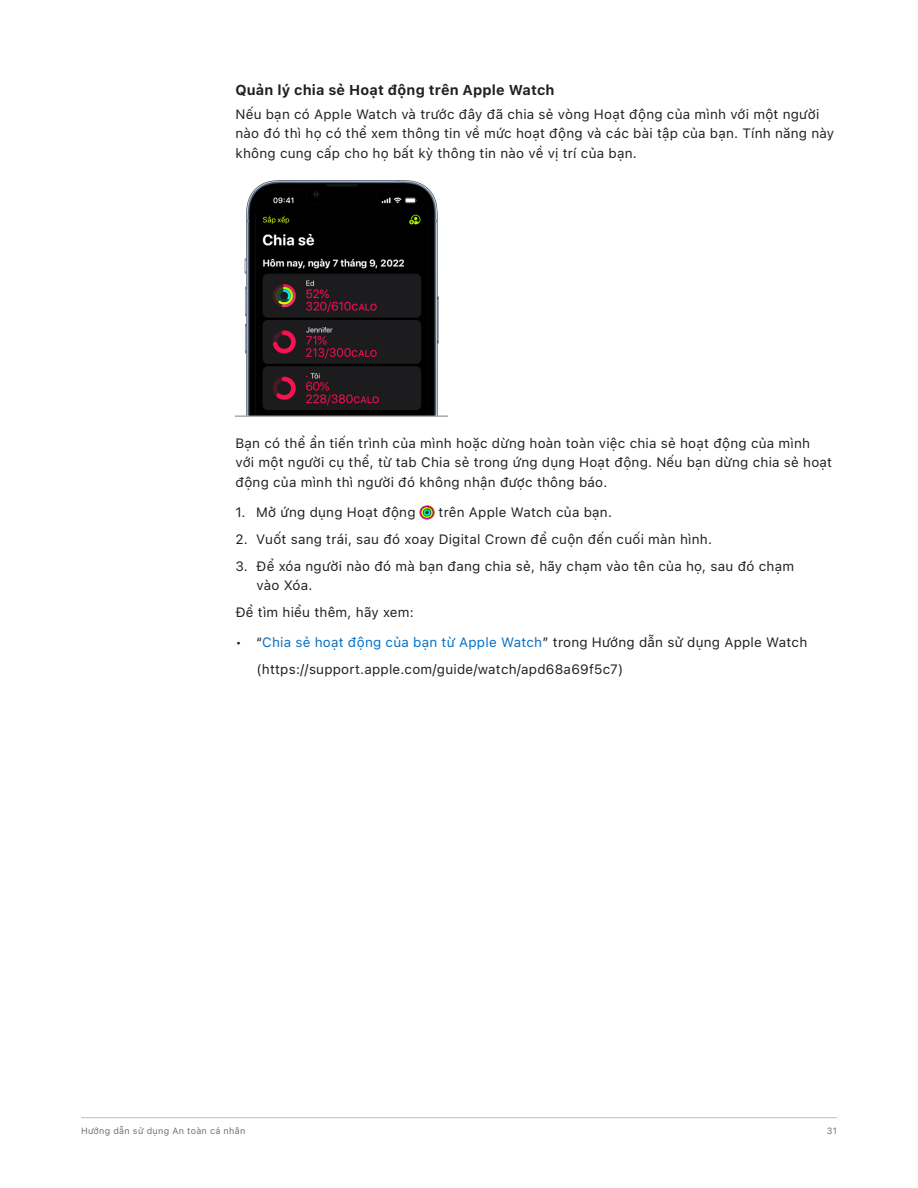
<style>
.page{position:relative;width:918px;height:1188px;background:#fff}
.page>*{position:absolute;margin:0;border:0;box-sizing:border-box;transform-origin:0 0}
.Task_Heading{font:700 14.25px "SF Pro Text";letter-spacing:.01em;color:#231f20}
.Body{font:13.5px/19.5px "SF Pro Text";letter-spacing:.015em;color:#231f20}
.Bullet_Level_1{font:13.5px "SF Pro Text";letter-spacing:.015em;color:#231f20}
.Bullet_Body_Level_1{font:13.5px "SF Pro Text";letter-spacing:.015em;color:#231f20}
.t1{font:9px "SF Pro Text";letter-spacing:.035em;color:#6c6d70}
.s1{color:#0070c9}
</style>
<div class="page">
<hr style="left:81px;top:1117px;width:756px;height:1px;background:#bcbdc0">
<img style="left:236px;top:180px;width:212px;height:236px">
<img style="left:420px;top:506px;width:14px;height:14px">
<p class="Task_Heading" style="left:236px;top:81px;width:321px">Quản lý chia sẻ Hoạt động trên Apple Watch</p>
<p class="Body" style="left:236px;top:104px;width:600px">Nếu bạn có Apple Watch và trước đây đã chia sẻ vòng Hoạt động của mình với một người nào đó thì họ có thể xem thông tin về mức hoạt động và các bài tập của bạn. Tính năng này không cung cấp cho họ bất kỳ thông tin nào về vị trí của bạn.</p>
<p class="Body" style="left:236px;top:434px;width:598px">Bạn có thể ẩn tiến trình của mình hoặc dừng hoàn toàn việc chia sẻ hoạt động của mình với một người cụ thể, từ tab Chia sẻ trong ứng dụng Hoạt động. Nếu bạn dừng chia sẻ hoạt động của mình thì người đó không nhận được thông báo.</p>
<p class="Body" style="left:236px;top:503px;width:182px">1. Mở ứng dụng Hoạt động</p>
<p class="Body" style="left:439px;top:503px;width:175px">trên Apple Watch của bạn.</p>
<p class="Body" style="left:236px;top:530px;width:478px">2. Vuốt sang trái, sau đó xoay Digital Crown để cuộn đến cuối màn hình.</p>
<p class="Body" style="left:256px;top:557px;width:539px;text-indent:-21px">3. Để xóa người nào đó mà bạn đang chia sẻ, hãy chạm vào tên của họ, sau đó chạm vào Xóa.</p>
<p class="Body" style="left:236px;top:603px;width:180px">Để tìm hiểu thêm, hãy xem:</p>
<h4 class="Bullet_Level_1" style="left:236px;top:635px;width:573px">• “<span class="s1">Chia sẻ hoạt động của bạn từ Apple Watch</span>” trong Hướng dẫn sử dụng Apple Watch</h4>
<p class="Bullet_Body_Level_1" style="left:256px;top:662px;width:368px">(https://support.apple.com/guide/watch/apd68a69f5c7)</p>
<p class="t1" style="left:81px;top:1125px;width:166px">Hướng dẫn sử dụng An toàn cá nhân</p>
<p class="t1" style="left:827px;top:1125px;width:12px">31</p>
</div>
